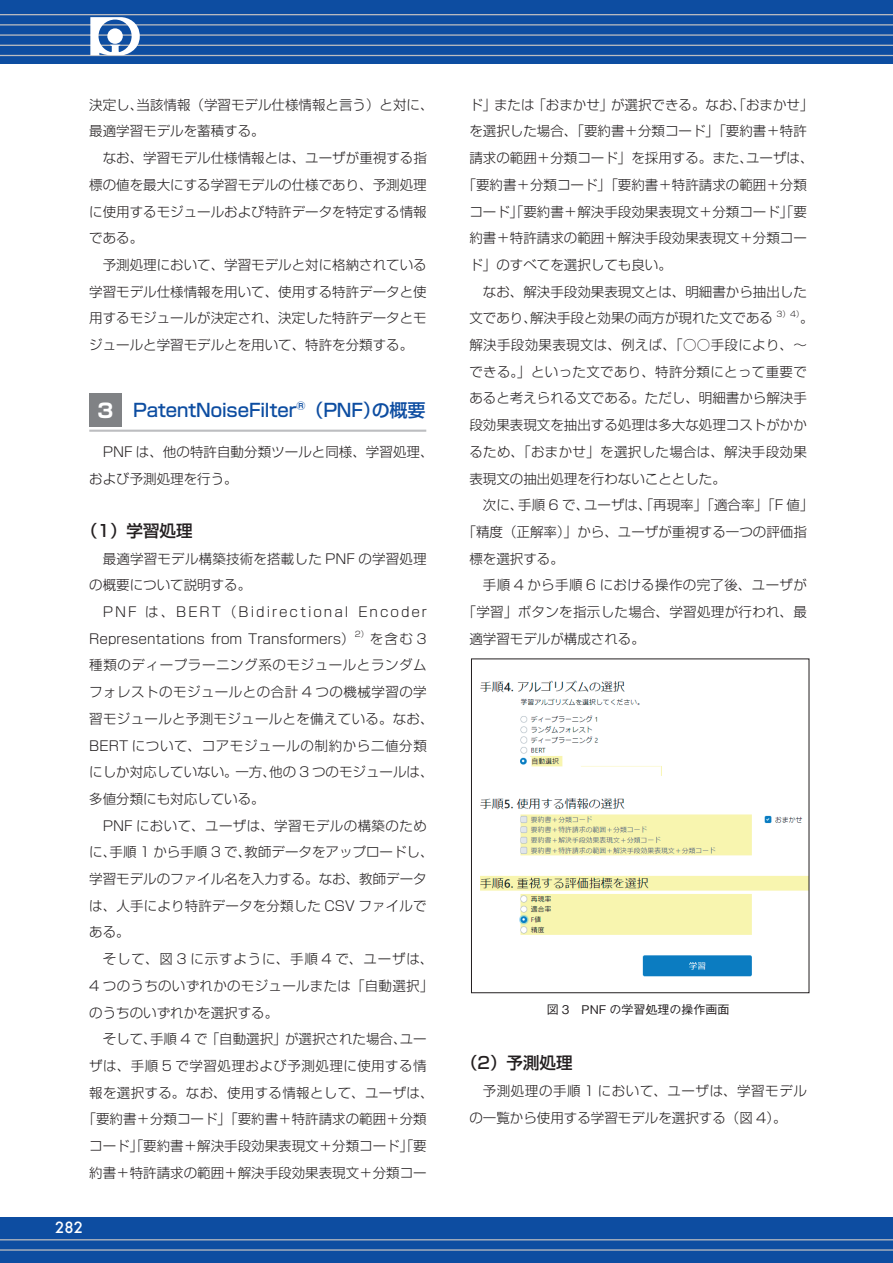
<style>
.page{position:relative;width:893px;height:1263px;background:#fff}
.page>*{position:absolute;margin:0;border:0;box-sizing:border-box;transform-origin:0 0}
.本文{font:700 19.5px "Shin Go Pr 5";color:#fff}
.見出し_大{font:500 18px "Shin Go Pro";letter-spacing:-.005em;color:#0d4da1}
.見出し_中{font:500 16.5px "Shin Go Pr 5";color:#231f20}
.t1{font:500 15px "Futura";color:#fff}
.本文-2{font:300 13.5px/26.7px "Shin Go Pr 5";color:#231f20}
.本文-3{font:300 13.5px/26.7px "Shin Go Pr 5";letter-spacing:.035em;color:#231f20}
.本文-4{font:300 13.5px "Shin Go Pr 5";letter-spacing:.025em;color:#231f20}
.t2{font:500 12px "Gothic BBB Pro";color:#231f20}
.本文-5{font:300 7.8px "Shin Go Pr 5";color:#231f20}
</style>
<div class="page">
<div style="left:0;top:0;width:893px;height:64px;background:#0d4da1"></div>
<div style="left:0;top:1217px;width:893px;height:46px;background:#0d4da1"></div>
<hr style="left:0;top:14px;width:893px;height:1px;background:#bcbdc0">
<hr style="left:0;top:24px;width:893px;height:2px;background:#bcbdc0">
<hr style="left:0;top:34px;width:893px;height:2px;background:#bcbdc0">
<hr style="left:0;top:45px;width:893px;height:1px;background:#bcbdc0">
<hr style="left:0;top:55px;width:893px;height:1px;background:#bcbdc0">
<hr style="left:0;top:1239px;width:893px;height:1px;background:#bcbdc0">
<hr style="left:0;top:1249px;width:893px;height:2px;background:#bcbdc0">
<svg style="left:90px;top:17px;width:50px;height:38px"></svg>
<div style="left:89px;top:394px;width:33px;height:33px;background:#808285"></div>
<hr style="left:89px;top:430px;width:337px;height:2px;background:#bcbdc0">
<img style="left:480px;top:680px;width:327px;height:297px">
<div style="left:471px;top:659px;width:338px;height:334px;border:1px solid #231f20"></div>
<p class="本文-2" style="left:89px;top:90px;width:346px">決定し、当該情報（学習モデル仕様情報と言う）と対に、最適学習モデルを蓄積する。</p>
<p class="本文-2" style="left:89px;top:143px;width:339px;text-align:justify;text-indent:14px">なお、学習モデル仕様情報とは、ユーザが重視する指標の値を最大にする学習モデルの仕様であり、予測処理に使用するモジュールおよび特許データを特定する情報である。</p>
<p class="本文-2" style="left:89px;top:250px;width:339px;text-align:justify;text-indent:14px">予測処理において、学習モデルと対に格納されている学習モデル仕様情報を用いて、使用する特許データと使用するモジュールが決定され、決定した特許データとモジュールと学習モデルとを用いて、特許を分類する。</p>
<p class="本文" style="left:98px;top:395px;width:17px">3</p>
<p class="見出し_大" style="left:133px;top:395px;width:294px">PatentNoiseFilter®（PNF）の概要</p>
<p class="本文-2" style="left:89px;top:437px;width:346px;text-indent:14px">PNF は、他の特許自動分類ツールと同様、学習処理、および予測処理を行う。</p>
<p class="見出し_中" style="left:81px;top:517px;width:113px">（1）学習処理</p>
<p class="本文-2" style="left:89px;top:544px;width:339px;text-indent:14px">最適学習モデル構築技術を搭載した PNF の学習処理の概要について説明する。</p>
<p class="本文-2" style="left:89px;top:597px;width:339px;text-indent:14px">PNF は、BERT（Bidirectional Encoder<br>Representations from Transformers）</p>
<p class="本文-5" style="left:355px;top:628px;width:15px">2）</p>
<p class="本文-3" style="left:89px;top:624px;width:346px;text-indent:281px">を含む 3種類のディープラーニング系のモジュールとランダムフォレストのモジュールとの合計 4 つの機械学習の学習モジュールと予測モジュールとを備えている。なお、<br>BERT について、コアモジュールの制約から二値分類にしか対応していない。一方、他の 3 つのモジュールは、多値分類にも対応している。</p>
<p class="本文-2" style="left:89px;top:811px;width:346px;text-indent:14px">PNF において、ユーザは、学習モデルの構築のために、手順 1 から手順 3 で、教師データをアップロードし、学習モデルのファイル名を入力する。なお、教師データは、人手により特許データを分類した CSV ファイルである。</p>
<p class="本文-2" style="left:89px;top:944px;width:346px;text-align:justify;text-indent:14px">そして、図 3 に示すように、手順 4 で、ユーザは、4 つのうちのいずれかのモジュールまたは「自動選択」のうちのいずれかを選択する。</p>
<p class="本文-2" style="left:103px;top:1024px;width:325px">そして、手順 4 で「自動選択」が選択された場合、ユー</p>
<p class="本文-3" style="left:89px;top:1051px;width:339px">ザは、手順 5 で学習処理および予測処理に使用する情</p>
<p class="本文-4" style="left:89px;top:1081px;width:346px">報を選択する。なお、使用する情報として、ユーザは、</p>
<p class="本文-2" style="left:83px;top:1105px;width:346px">「要約書＋分類コード」「要約書＋特許請求の範囲＋分類</p>
<p class="本文-2" style="left:89px;top:1131px;width:339px">コード」「要約書＋解決手段効果表現文＋分類コード」「要</p>
<p class="本文-2" style="left:89px;top:1158px;width:339px">約書＋特許請求の範囲＋解決手段効果表現文＋分類コー</p>
<p class="t1" style="left:55px;top:1217px;width:29px">282</p>
<p class="本文-2" style="left:469px;top:90px;width:346px">ド」または「おまかせ」が選択できる。なお、「おまかせ」</p>
<p class="本文-2" style="left:469px;top:117px;width:339px">を選択した場合、「要約書＋分類コード」「要約書＋特許</p>
<p class="本文-2" style="left:469px;top:143px;width:346px">請求の範囲＋分類コード」を採用する。また、ユーザは、</p>
<p class="本文-2" style="left:463px;top:170px;width:346px">「要約書＋分類コード」「要約書＋特許請求の範囲＋分類</p>
<p class="本文-2" style="left:469px;top:197px;width:339px">コード」「要約書＋解決手段効果表現文＋分類コード」「要</p>
<p class="本文-2" style="left:469px;top:223px;width:339px">約書＋特許請求の範囲＋解決手段効果表現文＋分類コー</p>
<p class="本文-2" style="left:469px;top:250px;width:204px">ド」のすべてを選択しても良い。</p>
<p class="本文-2" style="left:469px;top:277px;width:339px;text-indent:14px">なお、解決手段効果表現文とは、明細書から抽出した文であり、解決手段と効果の両方が現れた文である</p>
<p class="本文-5" style="left:776px;top:307px;width:29px">3）4）</p>
<p class="本文-2" style="left:469px;top:304px;width:346px;text-indent:331px">。解決手段効果表現文は、例えば、「○○手段により、～できる。」といった文であり、特許分類にとって重要であると考えられる文である。ただし、明細書から解決手段効果表現文を抽出する処理は多大な処理コストがかかるため、「おまかせ」を選択した場合は、解決手段効果表現文の抽出処理を行わないこととした。</p>
<p class="本文-2" style="left:483px;top:490px;width:332px">次に、手順 6 で、ユーザは、「再現率」「適合率」「F 値」</p>
<p class="本文-2" style="left:463px;top:517px;width:346px">「精度（正解率）」から、ユーザが重視する一つの評価指</p>
<p class="本文-2" style="left:469px;top:544px;width:96px">標を選択する。</p>
<p class="本文-4" style="left:483px;top:574px;width:326px">手順 4 から手順 6 における操作の完了後、ユーザが</p>
<p class="本文-4" style="left:463px;top:601px;width:346px">「学習」ボタンを指示した場合、学習処理が行われ、最</p>
<p class="本文-2" style="left:469px;top:624px;width:177px">適学習モデルが構成される。</p>
<p class="t2" style="left:547px;top:1000px;width:184px">図 3　PNF の学習処理の操作画面</p>
<p class="見出し_中" style="left:461px;top:1049px;width:113px">（2）予測処理</p>
<p class="本文-2" style="left:469px;top:1076px;width:339px;text-indent:14px">予測処理の手順 1 において、ユーザは、学習モデルの一覧から使用する学習モデルを選択する（図 4）。</p>
</div>
